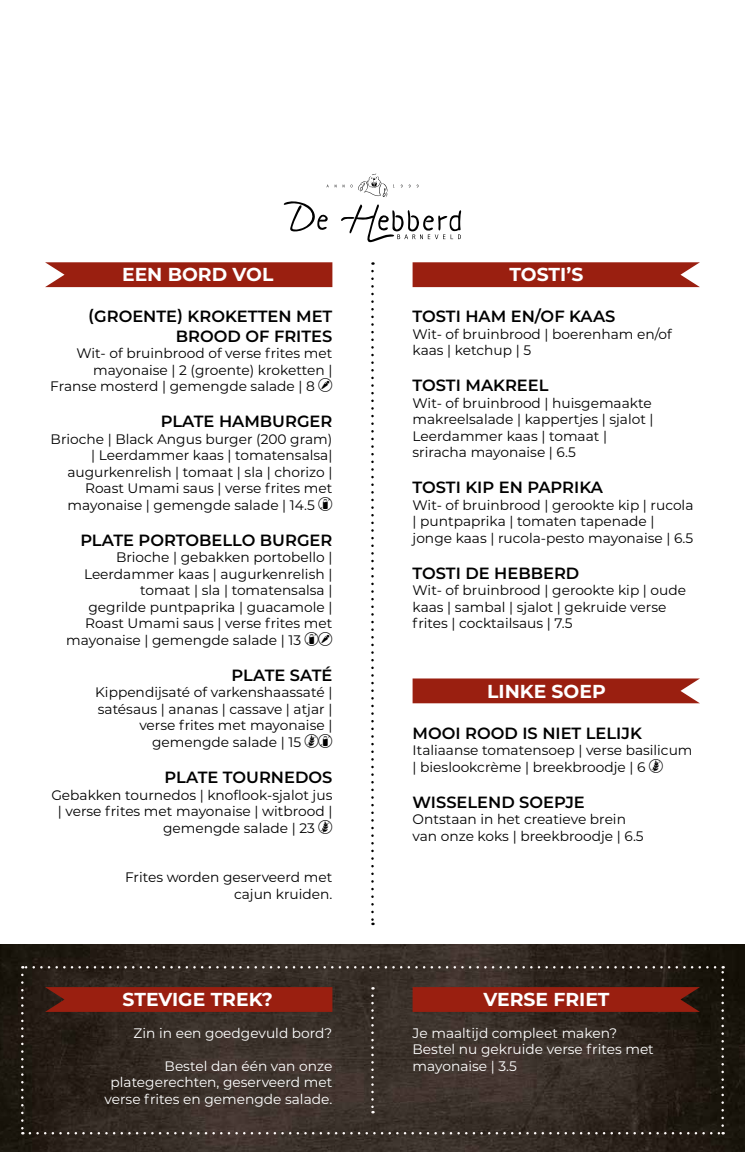
<style>
.page{position:relative;width:745px;height:1152px;background:#fff}
.page>*{position:absolute;margin:0;border:0;box-sizing:border-box;transform-origin:0 0}
.t1{font:700 18.75px "Montserrat";color:#fff}
.t2{font:600 16.25px/19.5px "Montserrat";color:#000;text-align:right}
.t3{font:13.75px/16.5px "Montserrat";color:#000}
.t4{font:13.75px/16.5px "Montserrat";color:#fff;text-align:right}
</style>
<div class="page">
<img style="left:0;top:945px;width:744px;height:207px">
<svg style="left:21px;top:974px;width:3px;height:160px"></svg>
<svg style="left:30px;top:1132px;width:693px;height:2px"></svg>
<svg style="left:721px;top:966px;width:2px;height:159px"></svg>
<svg style="left:22px;top:966px;width:692px;height:2px"></svg>
<svg style="left:371px;top:995px;width:2px;height:118px"></svg>
<svg style="left:371px;top:271px;width:2px;height:654px"></svg>
<svg style="left:358px;top:174px;width:29px;height:23px"></svg>
<svg style="left:283px;top:201px;width:45px;height:30px"></svg>
<svg style="left:341px;top:204px;width:120px;height:38px"></svg>
<svg style="left:45px;top:262px;width:287px;height:25px;background:#9e291a"></svg>
<svg style="left:412px;top:987px;width:287px;height:25px;background:#951e10"></svg>
<svg style="left:45px;top:987px;width:287px;height:25px;background:#951f10"></svg>
<svg style="left:412px;top:262px;width:287px;height:25px;background:#9e281a"></svg>
<svg style="left:412px;top:678px;width:287px;height:25px;background:#9f2a1c"></svg>
<h1 class="t1" style="left:122px;top:261px;width:153px">EEN BORD VOL</h1>
<p class="t2" style="left:88px;top:306px;width:245px">(GROENTE) KROKETTEN MET<br>BROOD OF FRITES</p>
<p class="t3" style="left:76px;top:345px;width:257px">Wit- of bruinbrood of verse frites met</p>
<p class="t3" style="left:93px;top:361px;width:240px">mayonaise | 2 (groente) kroketten |</p>
<p class="t3" style="left:50px;top:378px;width:266px">Franse mosterd | gemengde salade | 8</p>
<p class="t2" style="left:161px;top:411px;width:173px">PLATE HAMBURGER</p>
<p class="t3" style="left:51px;top:430px;width:283px">Brioche | Black Angus burger (200 gram)</p>
<p class="t3" style="left:91px;top:447px;width:242px">| Leerdammer kaas | tomatensalsa|</p>
<p class="t3" style="left:67px;top:463px;width:266px">augurkenrelish | tomaat | sla | chorizo |</p>
<p class="t3" style="left:85px;top:480px;width:249px">Roast Umami saus | verse frites met</p>
<p class="t3" style="left:68px;top:496px;width:249px">mayonaise | gemengde salade | 14.5</p>
<p class="t2" style="left:80px;top:529px;width:253px">PLATE PORTOBELLO BURGER</p>
<p class="t3" style="left:116px;top:549px;width:218px">Brioche | gebakken portobello |</p>
<p class="t3" style="left:84px;top:565px;width:250px">Leerdammer kaas | augurkenrelish |</p>
<p class="t3" style="left:140px;top:582px;width:194px">tomaat | sla | tomatensalsa |</p>
<p class="t3" style="left:88px;top:598px;width:245px">gegrilde puntpaprika | guacamole |</p>
<p class="t3" style="left:85px;top:615px;width:249px">Roast Umami saus | verse frites met</p>
<p class="t3" style="left:66px;top:631px;width:236px">mayonaise | gemengde salade | 13</p>
<p class="t2" style="left:231px;top:664px;width:102px">PLATE SATÉ</p>
<p class="t3" style="left:95px;top:684px;width:238px">Kippendijsaté of varkenshaassaté |</p>
<p class="t3" style="left:98px;top:700px;width:236px">satésaus | ananas | cassave | atjar |</p>
<p class="t3" style="left:139px;top:717px;width:194px">verse frites met mayonaise |</p>
<p class="t3" style="left:152px;top:733px;width:150px">gemengde salade | 15</p>
<p class="t2" style="left:164px;top:766px;width:169px">PLATE TOURNEDOS</p>
<p class="t3" style="left:51px;top:786px;width:282px">Gebakken tournedos | knoflook-sjalot jus</p>
<p class="t3" style="left:58px;top:802px;width:276px">| verse frites met mayonaise | witbrood |</p>
<p class="t3" style="left:163px;top:819px;width:153px">gemengde salade | 23</p>
<p class="t3" style="left:125px;top:868px;width:209px;text-align:right">Frites worden geserveerd met cajun kruiden.</p>
<h1 class="t1" style="left:509px;top:261px;width:75px">TOSTI’S</h1>
<p class="t2" style="left:412px;top:306px;width:204px">TOSTI HAM EN/OF KAAS</p>
<p class="t3" style="left:412px;top:325px;width:260px">Wit- of bruinbrood | boerenham en/of kaas | ketchup | 5</p>
<p class="t2" style="left:412px;top:375px;width:137px">TOSTI MAKREEL</p>
<p class="t3" style="left:412px;top:394px;width:242px">Wit- of bruinbrood | huisgemaakte makreelsalade | kappertjes | sjalot |<br>Leerdammer kaas | tomaat | sriracha mayonaise | 6.5</p>
<p class="t2" style="left:412px;top:477px;width:192px">TOSTI KIP EN PAPRIKA</p>
<p class="t3" style="left:412px;top:496px;width:282px">Wit- of bruinbrood | gerookte kip | rucola | puntpaprika | tomaten tapenade | jonge kaas | rucola-pesto mayonaise | 6.5</p>
<p class="t2" style="left:412px;top:562px;width:168px">TOSTI DE HEBBERD</p>
<p class="t3" style="left:412px;top:582px;width:275px">Wit- of bruinbrood | gerookte kip | oude kaas | sambal | sjalot | gekruide verse frites | cocktailsaus | 7.5</p>
<h1 class="t1" style="left:487px;top:677px;width:120px">LINKE SOEP</h1>
<p class="t2" style="left:412px;top:722px;width:231px">MOOI ROOD IS NIET LELIJK</p>
<p class="t3" style="left:412px;top:741px;width:281px">Italiaanse tomatensoep | verse basilicum | bieslookcrème | breekbroodje | 6</p>
<p class="t2" style="left:412px;top:791px;width:174px">WISSELEND SOEPJE</p>
<p class="t3" style="left:412px;top:810px;width:232px">Ontstaan in het creatieve brein van onze koks | breekbroodje | 6.5</p>
<h1 class="t1" style="left:122px;top:986px;width:152px">STEVIGE TREK?</h1>
<h1 class="t1" style="left:483px;top:986px;width:127px">VERSE FRIET</h1>
<p class="t4" style="left:133px;top:1024px;width:200px">Zin in een goedgevuld bord?</p>
<p class="t4" style="left:104px;top:1057px;width:229px">Bestel dan één van onze plategerechten, geserveerd met verse frites en gemengde salade.</p>
<p class="t4" style="left:412px;top:1024px;width:243px;text-align:left">Je maaltijd compleet maken?<br>Bestel nu gekruide verse frites met mayonaise | 3.5</p>
</div>
